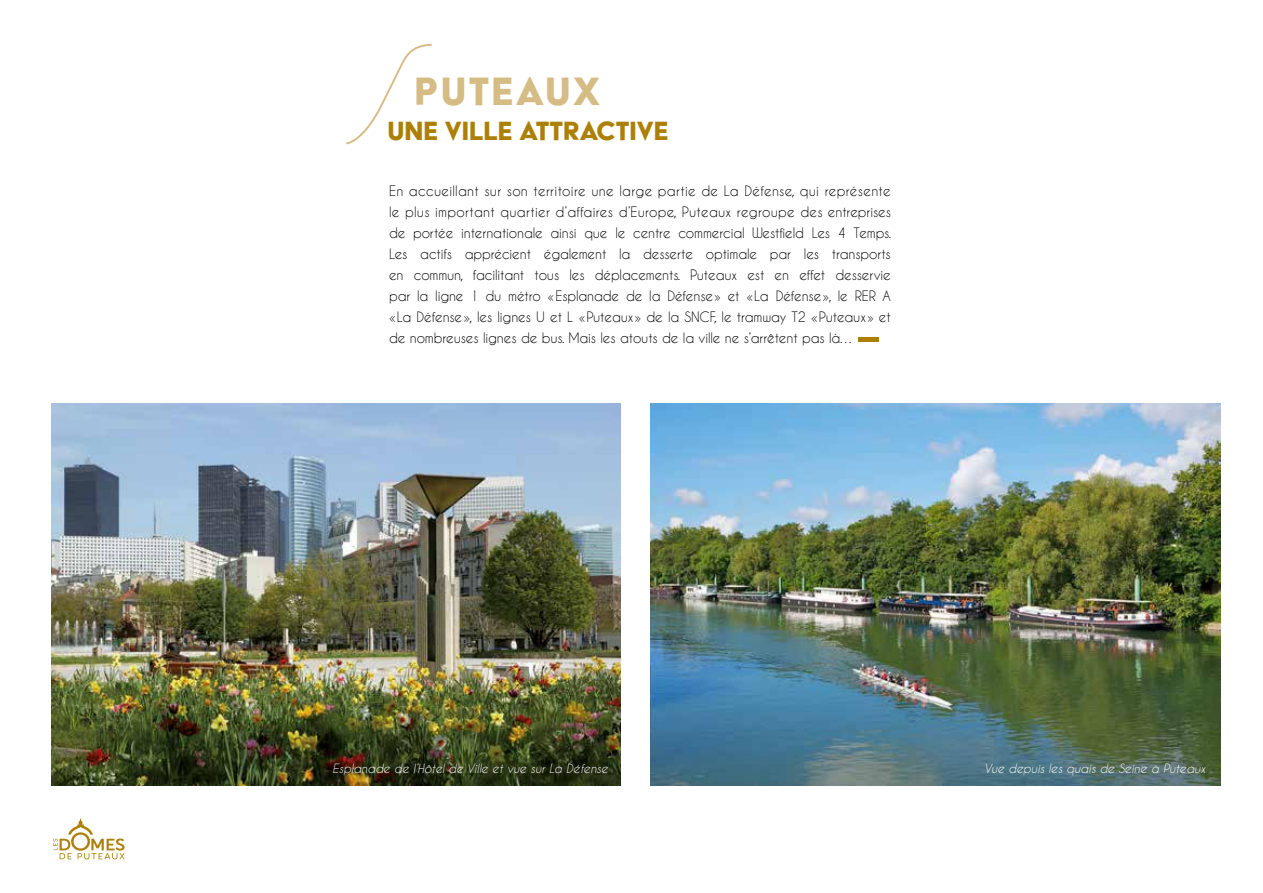
<style>
.page{position:relative;width:1263px;height:893px;background:#fff}
.page>*{position:absolute;margin:0;border:0;box-sizing:border-box;transform-origin:0 0}
.t1{font:45px "Acier Text Solid";letter-spacing:.05em;color:#d5bb84}
.t2{font:30px "Acier Text Solid";color:#ac8007}
.t3{font:13.5px/21px "Caviar Dreams";letter-spacing:-.01em;color:#000;text-align:justify}
.t4{font:italic 12px "Caviar Dreams";color:#fff}
</style>
<div class="page">
<div style="left:858px;top:337px;width:20px;height:5px;background:#ac8007"></div>
<svg style="left:346px;top:44px;width:86px;height:101px"></svg>
<img style="left:51px;top:403px;width:570px;height:382px">
<img style="left:651px;top:403px;width:569px;height:382px">
<svg style="left:53px;top:818px;width:72px;height:41px"></svg>
<h1 class="t1" style="left:414px;top:74px;width:187px">PUTEAUX</h1>
<h2 class="t2" style="left:387px;top:119px;width:282px">UNE VILLE ATTRACTIVE</h2>
<p class="t3" style="left:389px;top:181px;width:504px">En accueillant sur son territoire une large partie de La Défense, qui représente le plus important quartier d’affaires d’Europe, Puteaux regroupe des entreprises de portée internationale ainsi que le centre commercial Westfield Les 4 Temps.<br>Les actifs apprécient également la desserte optimale par les transports en commun, facilitant tous les déplacements. Puteaux est en effet desservie par la ligne 1 du métro « Esplanade de la Défense » et « La Défense », le RER A « La Défense », les lignes U et L « Puteaux » de la SNCF, le tramway T2 « Puteaux » et de nombreuses lignes de bus. Mais les atouts de la ville ne s’arrêtent pas là…</p>
<p class="t4" style="left:333px;top:763px;width:277px">Esplanade de l’Hôtel de Ville et vue sur La Défense</p>
<p class="t4" style="left:984px;top:763px;width:223px">Vue depuis les quais de Seine à Puteaux</p>
</div>
